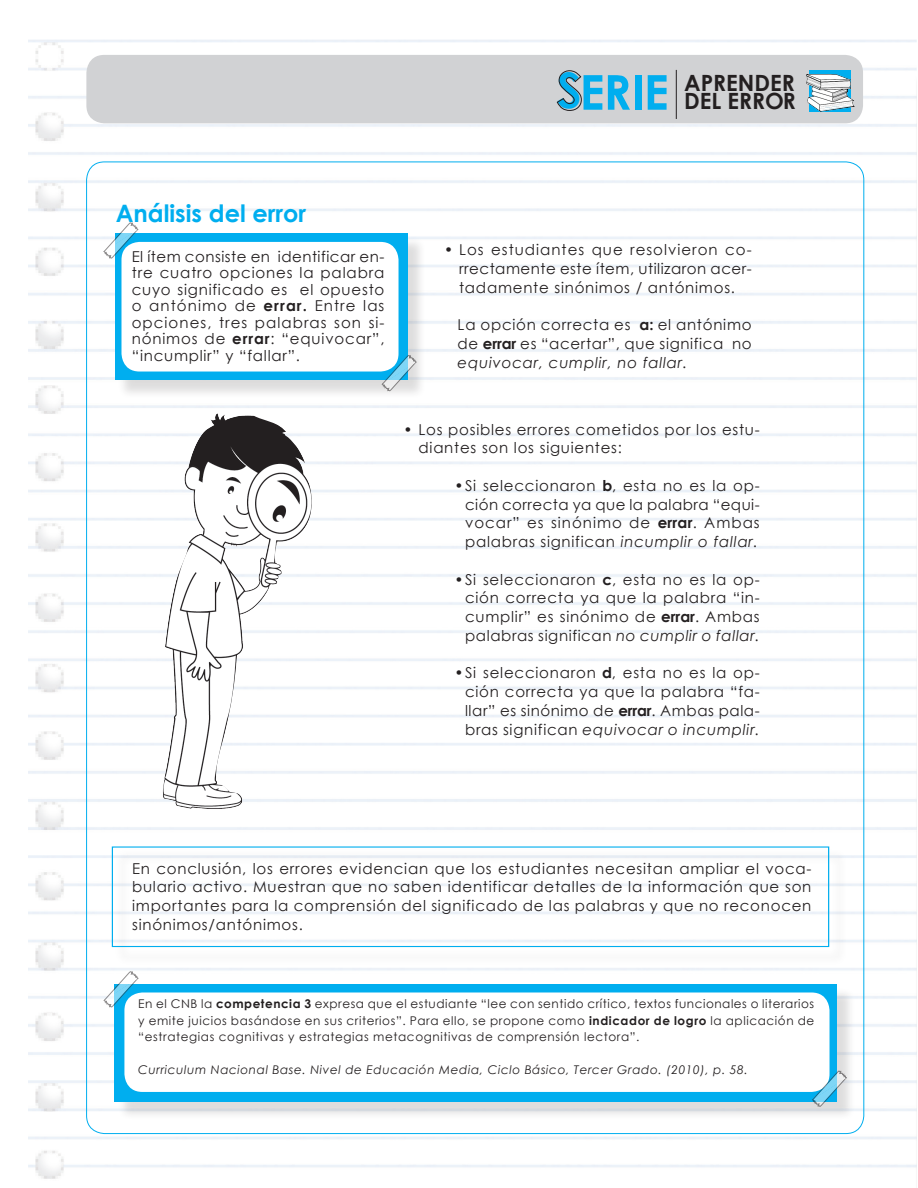
<style>
.page{position:relative;width:918px;height:1188px;background:#fff}
.page>*{position:absolute;margin:0;border:0;box-sizing:border-box;transform-origin:0 0}
.t1{font:700 49.05px "Century Gothic";color:#00aeef}
.SUB_14{font:700 24px "Century Gothic";color:#00aeef}
.t2{font:700 22.35px/17.9px "Century Gothic";color:#231f20}
.TEXTO{font:15px/18.8px "Century Gothic";letter-spacing:.05em;color:#231f20;text-align:justify}
.CNB{font:12px/16.5px "Century Gothic";letter-spacing:.05em;color:#231f20;text-align:justify}
.CNB-2{font:italic 12px "Century Gothic";letter-spacing:.05em;color:#231f20}
.s1{font-weight:700}
.s2{font-style:italic}
</style>
<div class="page">
<img style="left:28px;top:40px;width:889px;height:1139px">
<div style="left:86px;top:55px;width:777px;height:68px;background:#d1d2d4;border-radius:18px"></div>
<svg style="left:809px;top:70px;width:42px;height:42px"></svg>
<img style="left:807px;top:75px;width:48px;height:36px">
<svg style="left:557px;top:71px;width:45px;height:40px"></svg>
<svg style="left:608px;top:75px;width:22px;height:35px"></svg>
<div style="left:635px;top:75px;width:6px;height:35px;background:#00aeef"></div>
<svg style="left:648px;top:75px;width:19px;height:35px"></svg>
<hr style="left:676px;top:70px;width:1px;height:49px;background:#231f20">
<div style="left:117px;top:236px;width:309px;height:163px;background:#231f20;opacity:.15"></div>
<div style="left:115px;top:233px;width:293px;height:147px;background:#00aeef"></div>
<div style="left:122px;top:242px;width:277px;height:130px;background:#fff;border-radius:18px"></div>
<div style="left:117px;top:987px;width:739px;height:134px;background:#231f20;opacity:.15"></div>
<div style="left:115px;top:984px;width:722px;height:118px;background:#00aeef"></div>
<div style="left:124px;top:993px;width:706px;height:99px;background:#fff;border-radius:18px"></div>
<svg style="left:103px;top:971px;width:36px;height:36px"></svg>
<svg style="left:812px;top:1071px;width:35px;height:36px"></svg>
<div style="left:114px;top:849px;width:734px;height:117px;background:#fcfcfc"></div>
<svg style="left:111px;top:846px;width:719px;height:102px"></svg>
<svg style="left:103px;top:222px;width:35px;height:36px"></svg>
<svg style="left:382px;top:355px;width:35px;height:36px"></svg>
<img style="left:162px;top:414px;width:153px;height:396px">
<h1 class="t1" style="left:557px;top:53px;width:27px">S</h1>
<h3 class="t2" style="left:684px;top:73px;width:113px">APRENDER<br>DEL ERROR</h3>
<p class="SUB_14" style="left:116px;top:195px;width:192px">Análisis del error</p>
<p class="TEXTO" style="left:132px;top:248px;width:254px;line-height:16.5px">El ítem consiste en identificar en&shy;tre cuatro opciones la palabra cuyo significado es el opuesto o antónimo de <span class="s1">errar.</span> Entre las opciones, tres palabras son si&shy;nónimos de <span class="s1">errar</span>: “equivocar”, “incumplir” y “fallar”.</p>
<p class="TEXTO" style="left:459px;top:240px;width:294px;text-indent:-15px">• Los estudiantes que resolvieron co&shy;rrectamente este ítem, utilizaron acer&shy;tadamente sinónimos / antónimos.</p>
<p class="TEXTO" style="left:458px;top:315px;width:296px">La opción correcta es <span class="s1">a:</span> el antónimo de <span class="s1">errar</span> es “acertar”, que significa no <span class="s2">equivocar, cumplir, no fallar.</span></p>
<p class="TEXTO" style="left:419px;top:420px;width:343px;text-indent:-15px">• Los posibles errores cometidos por los estu&shy;diantes son los siguientes:</p>
<p class="TEXTO" style="left:465px;top:476px;width:296px;text-indent:-10px">• Si seleccionaron <span class="s1">b</span>, esta no es la op&shy;ción correcta ya que la palabra “equi&shy;vocar” es sinónimo de <span class="s1">errar</span>. Ambas palabras significan <span class="s2">incumplir o fallar.</span></p>
<p class="TEXTO" style="left:465px;top:570px;width:296px;text-indent:-10px">• Si seleccionaron <span class="s1">c</span>, esta no es la op&shy;ción correcta ya que la palabra “in&shy;cumplir” es sinónimo de <span class="s1">errar</span>. Ambas palabras significan <span class="s2">no cumplir o fallar.</span></p>
<p class="TEXTO" style="left:465px;top:663px;width:296px;text-indent:-10px">• Si seleccionaron <span class="s1">d</span>, esta no es la op&shy;ción correcta ya que la palabra “fa&shy;llar” es sinónimo de <span class="s1">errar</span>. Ambas pala&shy;bras significan <span class="s2">equivocar o incumplir.</span></p>
<p class="TEXTO" style="left:132px;top:859px;width:681px">En conclusión, los errores evidencian que los estudiantes necesitan ampliar el voca&shy;bulario activo. Muestran que no saben identificar detalles de la información que son importantes para la comprensión del significado de las palabras y que no reconocen sinónimos/antónimos.</p>
<p class="CNB" style="left:138px;top:996px;width:678px">En el CNB la <span class="s1">competencia 3</span> expresa que el estudiante “lee con sentido crítico, textos funcionales o literarios y emite juicios basándose en sus criterios”. Para ello, se propone como <span class="s1">indicador de logro</span> la aplicación de “estrategias cognitivas y estrategias metacognitivas de comprensión lectora”.</p>
<p class="CNB-2" style="left:138px;top:1062px;width:611px">Curriculum Nacional Base. Nivel de Educación Media, Ciclo Básico, Tercer Grado. (2010), p. 58.</p>
</div>
